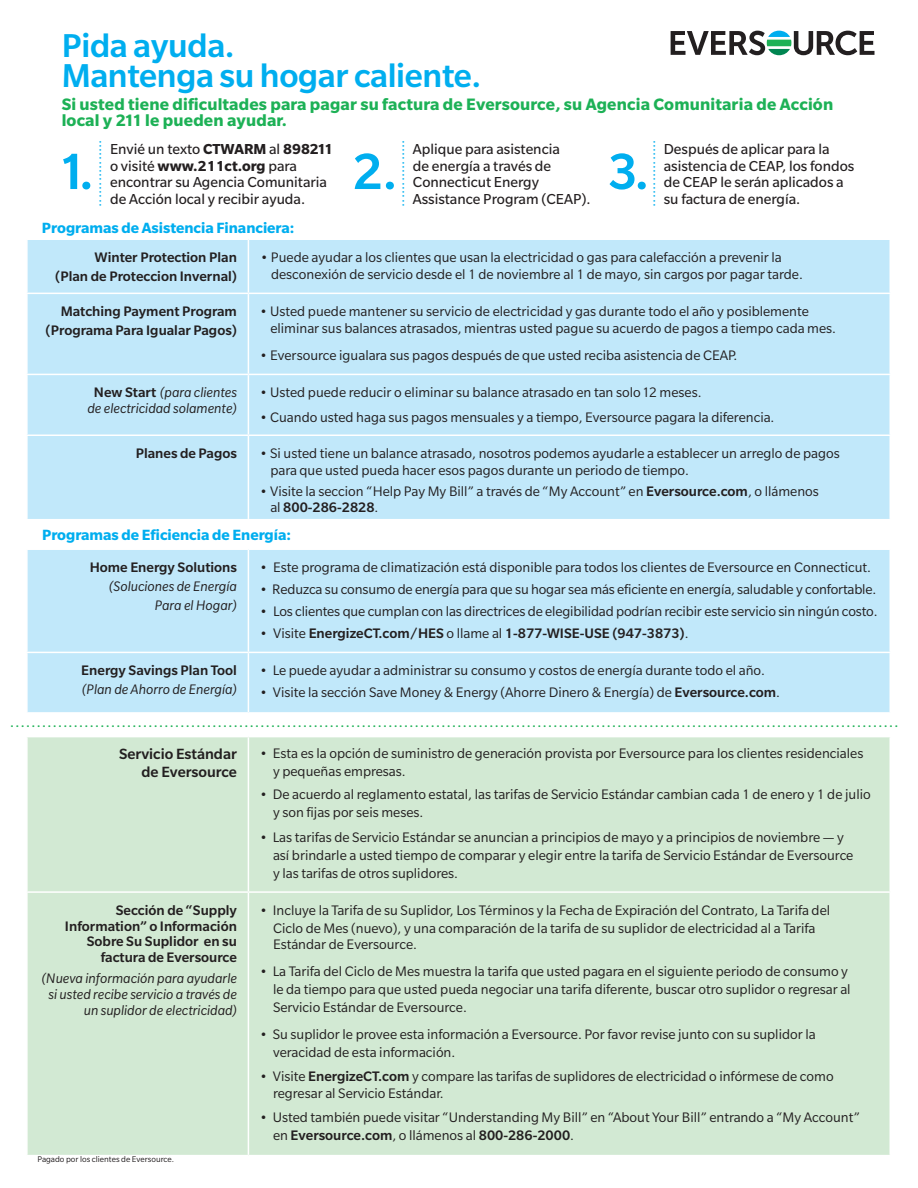
<style>
.page{position:relative;width:918px;height:1188px;background:#fff}
.page>*{position:absolute;margin:0;border:0;box-sizing:border-box;transform-origin:0 0}
.t1{font:500 55.35px "Slate Pro";color:#00aeef}
.t2{font:500 36px/30px "Slate Pro";letter-spacing:-.01em;color:#00aeef}
.t3{font:18px "Slate Pro";color:#1db156}
.t4{font:700 18px/16.5px "Slate Pro";letter-spacing:.01em;color:#1db156}
.t5{font:16.5px "Slate Pro";color:#00aeef}
.t6{font:700 16.05px "Slate Pro";color:#00aeef}
.t7{font:500 16.05px/18.8px "Slate Pro";color:#231f20;text-align:right}
.t8{font:15.75px/16.5px "Slate Pro";color:#231f20}
.t9{font:15px/18px "Slate Pro";color:#231f20}
.t10{font:500 15px/15.8px "Slate Pro";color:#231f20;text-align:right}
.t11{font:italic 15px/16px "Slate Pro";color:#231f20;text-align:right}
.t12{font:9px "Slate Pro";color:#231f20}
.s1{font-weight:700}
.s2{font-weight:500;font-style:normal}
.s3{font-weight:500}
.s4{font-weight:400}
</style>
<div class="page">
<svg style="left:28px;top:240px;width:862px;height:472px;background:#c5e9fa"></svg>
<div style="left:28px;top:737px;width:862px;height:418px;background:#d2e9d3"></div>
<hr style="left:248px;top:240px;width:1px;height:53px;background:#fff">
<hr style="left:248px;top:294px;width:1px;height:80px;background:#fff">
<hr style="left:248px;top:375px;width:1px;height:60px;background:#fff">
<hr style="left:248px;top:436px;width:1px;height:83px;background:#fff">
<hr style="left:26px;top:293px;width:222px;height:1px;background:#fff">
<hr style="left:248px;top:293px;width:643px;height:1px;background:#fff">
<hr style="left:26px;top:374px;width:222px;height:1px;background:#fff">
<hr style="left:248px;top:374px;width:643px;height:1px;background:#fff">
<hr style="left:26px;top:435px;width:222px;height:1px;background:#fff">
<hr style="left:248px;top:435px;width:643px;height:1px;background:#fff">
<hr style="left:248px;top:550px;width:1px;height:102px;background:#fff">
<hr style="left:248px;top:653px;width:1px;height:59px;background:#fff">
<hr style="left:248px;top:737px;width:1px;height:154px;background:#fff">
<hr style="left:248px;top:893px;width:1px;height:262px;background:#fff">
<hr style="left:26px;top:548px;width:222px;height:2px;background:#fff">
<hr style="left:248px;top:548px;width:643px;height:2px;background:#fff">
<hr style="left:26px;top:652px;width:222px;height:1px;background:#fff">
<hr style="left:248px;top:652px;width:643px;height:1px;background:#fff">
<hr style="left:26px;top:891px;width:222px;height:2px;background:#fff">
<hr style="left:248px;top:891px;width:643px;height:2px;background:#fff">
<svg style="left:671px;top:31px;width:203px;height:24px"></svg>
<h2 class="t2" style="left:62px;top:30px;width:421px">Pida ayuda.<br>Mantenga su hogar caliente.</h2>
<p class="t4" style="left:62px;top:96px;width:773px">Si usted tiene dificultades para pagar su factura de Eversource, su Agencia Comunitaria de Acción local y 211 le pueden ayudar.</p>
<p class="t5" style="left:88px;top:207px;width:69px;rotate:-90deg">................</p>
<p class="t5" style="left:390px;top:207px;width:69px;rotate:-90deg">................</p>
<p class="t5" style="left:641px;top:207px;width:69px;rotate:-90deg">................</p>
<p class="t6" style="left:42px;top:219px;width:254px">Programas de Asistencia Financiera:</p>
<p class="t8" style="left:110px;top:141px;width:225px">Envié un texto <span class="s1">CTWARM</span> al <span class="s1">898211 </span>o visité <span class="s1">www.211ct.org</span> para encontrar su Agencia Comunitaria de Acción local y recibir ayuda.</p>
<p class="t8" style="left:413px;top:141px;width:179px">Aplique para asistencia<br>de energía a través de<br>Connecticut Energy<br>Assistance Program (CEAP).</p>
<p class="t8" style="left:664px;top:141px;width:192px">Después de aplicar para la asistencia de CEAP, los fondos de CEAP le serán aplicados a</p>
<h1 class="t1" style="left:57px;top:142px;width:39px">1.</h1>
<h1 class="t1" style="left:353px;top:142px;width:46px">2.</h1>
<h1 class="t1" style="left:608px;top:142px;width:43px">3.</h1>
<p class="t8" style="left:664px;top:190px;width:138px">su factura de energía.</p>
<p class="t10" style="left:55px;top:248px;width:183px;line-height:18.8px">Winter Protection Plan<br>(Plan de Proteccion Invernal)</p>
<p class="t9" style="left:271px;top:249px;width:533px;line-height:16.6px;text-indent:-11px">• Puede ayudar a los clientes que usan la electricidad o gas para calefacción a prevenir la desconexión de servicio desde el 1 de noviembre al 1 de mayo, sin cargos por pagar tarde.</p>
<p class="t10" style="left:46px;top:302px;width:193px;line-height:18.8px">Matching Payment Program (Programa Para Igualar Pagos)</p>
<p class="t9" style="left:270px;top:303px;width:567px;line-height:16.5px;text-indent:-11px">• Usted puede mantener su servicio de electricidad y gas durante todo el año y posiblemente eliminar sus balances atrasados, mientras usted pague su acuerdo de pagos a tiempo cada mes.</p>
<p class="t9" style="left:260px;top:346px;width:479px">• Eversource igualara sus pagos después de que usted reciba asistencia de CEAP.</p>
<p class="t11" style="left:87px;top:384px;width:151px;text-align:center"><span class="s2">New Start</span> (para clientes de electricidad solamente)</p>
<p class="t9" style="left:260px;top:383px;width:443px">• Usted puede reducir o eliminar su balance atrasado en tan solo 12 meses.</p>
<p class="t9" style="left:260px;top:408px;width:516px">• Cuando usted haga sus pagos mensuales y a tiempo, Eversource pagara la diferencia.</p>
<p class="t10" style="left:136px;top:445px;width:103px">Planes de Pagos</p>
<p class="t9" style="left:270px;top:445px;width:571px;line-height:16.5px;text-indent:-11px">• Si usted tiene un balance atrasado, nosotros podemos ayudarle a establecer un arreglo de pagos para que usted pueda hacer esos pagos durante un periodo de tiempo.</p>
<p class="t9" style="left:270px;top:483px;width:550px;line-height:16px;text-indent:-11px">• Visite la seccion “Help Pay My Bill” a través de “My Account” en <span class="s3">Eversource.com</span>, o llámenos al <span class="s3">800-286-2828</span>.</p>
<p class="t6" style="left:42px;top:526px;width:250px">Programas de Eficiencia de Energía:</p>
<p class="t10" style="left:90px;top:559px;width:149px">Home Energy Solutions</p>
<p class="t11" style="left:109px;top:577px;width:129px;line-height:18.8px">(Soluciones de Energía<br>Para el Hogar)</p>
<p class="t10" style="left:81px;top:662px;width:157px">Energy Savings Plan Tool</p>
<p class="t11" style="left:82px;top:681px;width:156px">(Plan de Ahorro de Energía)</p>
<p class="t9" style="left:260px;top:558px;width:613px">• Este programa de climatización está disponible para todos los clientes de Eversource en Connecticut.</p>
<p class="t9" style="left:260px;top:580px;width:618px">• Reduzca su consumo de energía para que su hogar sea más eficiente en energía, saludable y confortable.</p>
<p class="t9" style="left:260px;top:602px;width:619px">• Los clientes que cumplan con las directrices de elegibilidad podrían recibir este servicio sin ningún costo.</p>
<p class="t10" style="left:260px;top:626px;width:430px"><span class="s4">• Visite</span> EnergizeCT.com/HES <span class="s4">o llame al</span> 1-877-WISE-USE (947-3873)<span class="s4">.</span></p>
<p class="t9" style="left:260px;top:661px;width:507px">• Le puede ayudar a administrar su consumo y costos de energía durante todo el año.</p>
<p class="t9" style="left:260px;top:683px;width:522px">• Visite la sección Save Money &amp; Energy (Ahorre Dinero &amp; Energía) de <span class="s3">Eversource.com</span>.</p>
<p class="t3" style="left:10px;top:711px;width:891px">.......................................................................................................................................................................</p>
<p class="t7" style="left:119px;top:744px;width:119px">Servicio Estándar de Eversource</p>
<p class="t9" style="left:273px;top:744px;width:592px;text-indent:-13px">• Esta es la opción de suministro de generación provista por Eversource para los clientes residenciales y pequeñas empresas.</p>
<p class="t9" style="left:273px;top:785px;width:599px;text-indent:-13px">• De acuerdo al reglamento estatal, las tarifas de Servicio Estándar cambian cada 1 de enero y 1 de julio y son fijas por seis meses.</p>
<p class="t9" style="left:273px;top:828px;width:582px;text-indent:-13px">• Las tarifas de Servicio Estándar se anuncian a principios de mayo y a principios de noviembre — y así brindarle a usted tiempo de comparar y elegir entre la tarifa de Servicio Estándar de Eversource y las tarifas de otros suplidores.</p>
<p class="t10" style="left:65px;top:902px;width:173px">Sección de “Supply<br>Information” o Información<br>Sobre Su Suplidor en su factura de Eversource</p>
<p class="t11" style="left:42px;top:970px;width:197px">(Nueva información para ayudarle si usted recibe servicio a través de un suplidor de electricidad)</p>
<p class="t9" style="left:260px;top:901px;width:572px;text-align:center">• Incluye la Tarifa de su Suplidor, Los Términos y la Fecha de Expiración del Contrato, La Tarifa del<br>Ciclo de Mes (nuevo), y una comparación de la tarifa de su suplidor de electricidad al a Tarifa</p>
<p class="t9" style="left:273px;top:936px;width:145px">Estándar de Eversource.</p>
<p class="t9" style="left:273px;top:963px;width:579px;text-indent:-13px">• La Tarifa del Ciclo de Mes muestra la tarifa que usted pagara en el siguiente periodo de consumo y le da tiempo para que usted pueda negociar una tarifa diferente, buscar otro suplidor o regresar al<br>Servicio Estándar de Eversource.</p>
<p class="t9" style="left:273px;top:1026px;width:544px;text-indent:-13px">• Su suplidor le provee esta información a Eversource. Por favor revise junto con su suplidor la veracidad de esta información.</p>
<p class="t9" style="left:273px;top:1068px;width:562px;line-height:16.5px;text-indent:-13px">• Visite <span class="s3">EnergizeCT.com</span> y compare las tarifas de suplidores de electricidad o infórmese de como regresar al Servicio Estándar.</p>
<p class="t9" style="left:273px;top:1109px;width:588px;text-indent:-13px">• Usted también puede visitar “Understanding My Bill” en “About Your Bill” entrando a “My Account” en <span class="s3">Eversource.com</span>, o llámenos al <span class="s3">800-286-2000</span>.</p>
<p class="t12" style="left:38px;top:1155px;width:138px">Pagado por los clientes de Eversource.</p>
</div>
